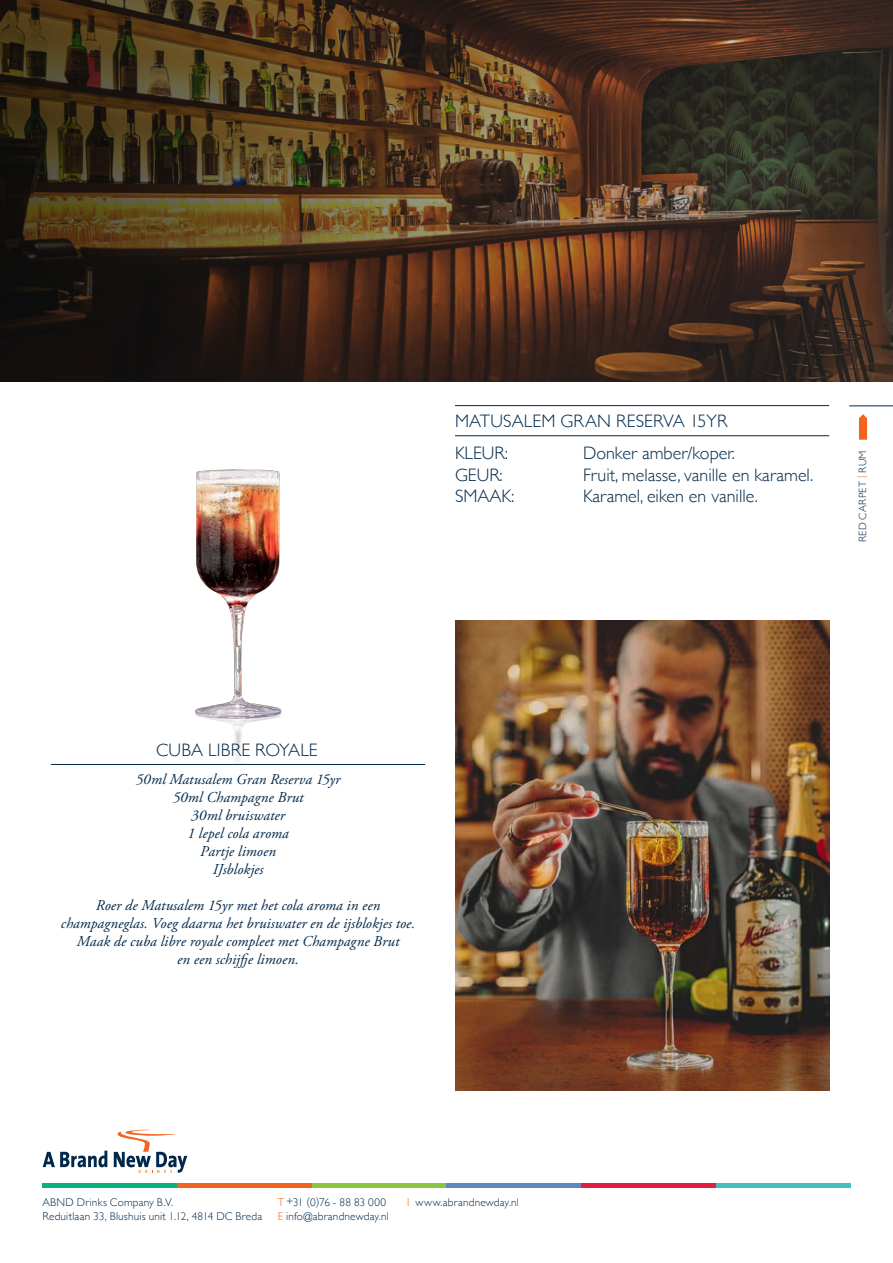
<style>
.page{position:relative;width:893px;height:1263px;background:#fff}
.page>*{position:absolute;margin:0;border:0;box-sizing:border-box;transform-origin:0 0}
.Titel_lijn-boven_ond{font:300 18px "Gill Sans";color:#00284a}
.Ingredienten{font:italic 15px/18px "Adobe Garamond Pro";letter-spacing:.01em;color:#00284a;text-align:center}
.t1{font:300 11.25px "Gill Sans";letter-spacing:.015em;color:#00284a}
.t2{font:300 10.5px "Gill Sans";letter-spacing:.035em;color:#00284a}
.s1{color:#f36421}
</style>
<div class="page">
<div style="left:43px;top:1183px;width:134px;height:5px;background:#09af7c"></div>
<div style="left:177px;top:1183px;width:135px;height:5px;background:#f36421"></div>
<div style="left:312px;top:1183px;width:134px;height:5px;background:#8bc63e"></div>
<div style="left:446px;top:1183px;width:135px;height:5px;background:#5f88be"></div>
<div style="left:581px;top:1183px;width:135px;height:5px;background:#e31c41"></div>
<div style="left:716px;top:1183px;width:134px;height:5px;background:#42c0bd"></div>
<svg style="left:43px;top:1150px;width:64px;height:17px"></svg>
<svg style="left:114px;top:1130px;width:73px;height:43px"></svg>
<img style="left:195px;top:469px;width:87px;height:295px">
<img style="left:0;top:0;width:893px;height:381px">
<hr style="left:455px;top:405px;width:374px;height:1px;background:#00284a">
<hr style="left:455px;top:435px;width:374px;height:1px;background:#00284a">
<hr style="left:51px;top:764px;width:374px;height:1px;background:#00284a">
<svg style="left:859px;top:414px;width:8px;height:26px"></svg>
<img style="left:455px;top:621px;width:374px;height:469px">
<hr style="left:849px;top:406px;width:44px;height:1px;background:#00284a">
<p class="Titel_lijn-boven_ond" style="left:455px;top:407px;width:274px">MATUSALEM GRAN RESERVA 15YR</p>
<p class="Titel_lijn-boven_ond" style="left:455px;top:439px;width:54px">KLEUR:</p>
<p class="Titel_lijn-boven_ond" style="left:583px;top:439px;width:154px">Donker amber/koper.</p>
<p class="Titel_lijn-boven_ond" style="left:455px;top:461px;width:49px">GEUR:</p>
<p class="Titel_lijn-boven_ond" style="left:583px;top:461px;width:232px">Fruit, melasse, vanille en karamel.</p>
<p class="Titel_lijn-boven_ond" style="left:455px;top:482px;width:61px">SMAAK:</p>
<p class="Titel_lijn-boven_ond" style="left:583px;top:482px;width:177px">Karamel, eiken en vanille.</p>
<p class="t2" style="left:854px;top:542px;width:93px;rotate:-90deg">RED CARPET <span class="s1">|</span> RUM</p>
<p class="Titel_lijn-boven_ond" style="left:156px;top:736px;width:163px">CUBA LIBRE ROYALE</p>
<p class="Ingredienten" style="left:136px;top:771px;width:206px">50ml Matusalem Gran Reserva 15yr<br>50ml Champagne Brut<br>30ml bruiswater<br>1 lepel cola aroma<br>Partje limoen<br>IJsblokjes</p>
<p class="Ingredienten" style="left:61px;top:897px;width:356px">Roer de Matusalem 15yr met het cola aroma in een champagneglas. Voeg daarna het bruiswater en de ijsblokjes toe.<br>Maak de cuba libre royale compleet met Champagne Brut<br>en een schijfje limoen.</p>
<p class="t1" style="left:278px;top:1193px;width:110px"><span class="s1">T</span> +31 (0)76 - 88 83 000</p>
<p class="t1" style="left:278px;top:1207px;width:113px"><span class="s1">E</span> info@abrandnewday.nl</p>
<p class="t1" style="left:43px;top:1193px;width:132px">ABND Drinks Company B.V.</p>
<p class="t1" style="left:407px;top:1193px;width:114px"><span class="s1">I</span> www.abrandnewday.nl</p>
<p class="t1" style="left:43px;top:1207px;width:221px">Reduitlaan 33, Blushuis unit 1.12, 4814 DC Breda</p>
</div>
